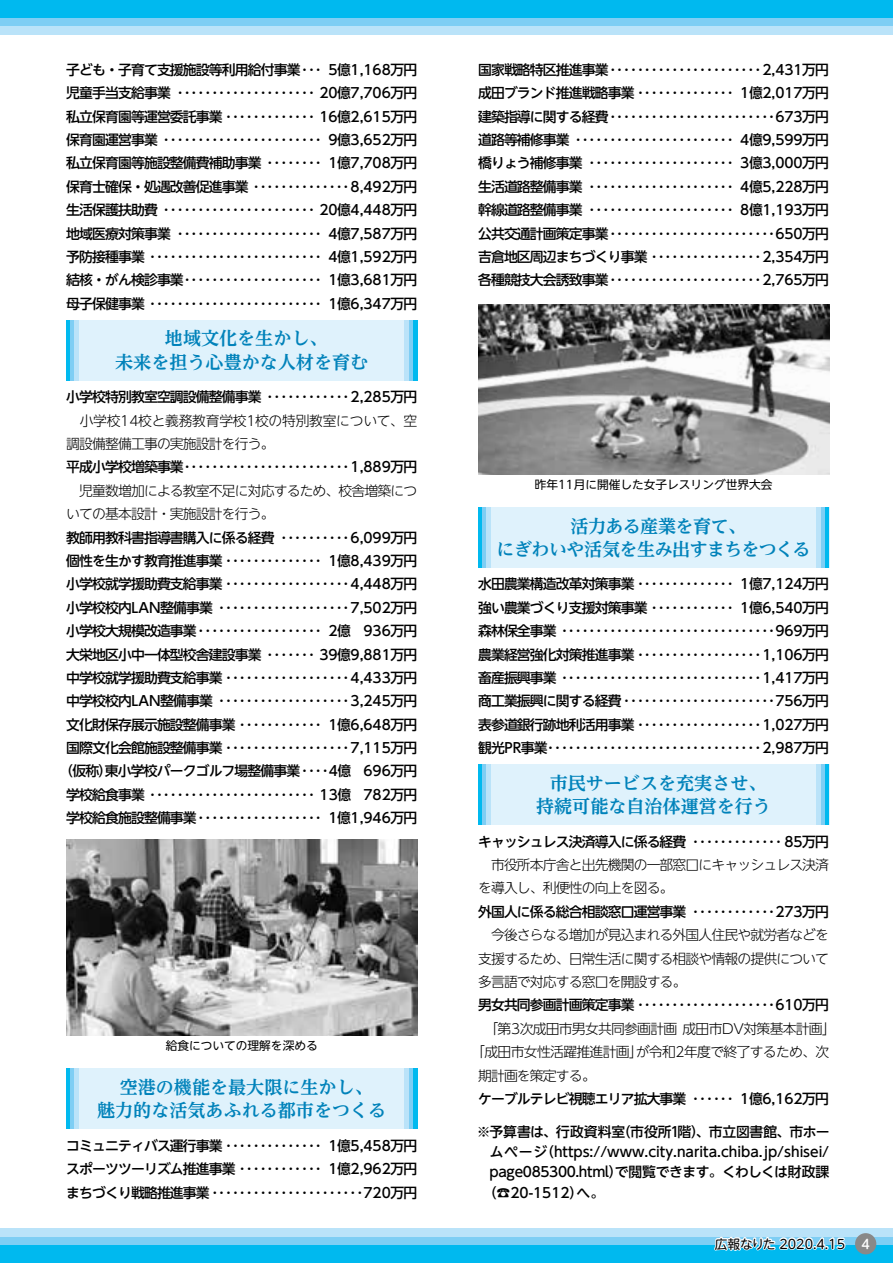
<style>
.page{position:relative;width:893px;height:1263px;background:#fff}
.page>*{position:absolute;margin:0;border:0;box-sizing:border-box;transform-origin:0 0}
.t1{font:700 18px/23.4px "UD Reimin Pr 6";color:#0082ba;text-align:center}
.t2{font:700 18px/23.4px "UD Reimin Pr 6";letter-spacing:-.03em;color:#0082ba;text-align:center}
.t3{font:500 13.8px/23.4px "UD Shin Go NT Pro";letter-spacing:-.06em;color:#000}
.t4{font:300 13.8px/23.4px "UD Shin Go NT Pro";letter-spacing:-.06em;color:#000}
.t5{font:500 13.8px/23.4px "UD Shin Go NT Pro";letter-spacing:-.03em;color:#000}
.t6{font:500 13.8px/20.2px "UD Shin Go NT Pro";color:#000}
.t7{font:300 13.8px/23.4px "UD Shin Go NT Pro";letter-spacing:-.02em;color:#000}
.t8{font:500 13.8px/20.2px "UD Shin Go NT Pro";letter-spacing:-.02em;color:#000}
.t9{font:500 13.8px "UD Shin Go NT Pro";letter-spacing:-.005em;color:#000}
.t10{font:12.75px "UD Shin M Go Pr 6";color:#000}
.t11{font:500 12.75px "UD Shin M Go Pr 6";color:#fff}
.t12{font:11.7px "UD Shin Go NT Pro";color:#000}
</style>
<div class="page">
<div style="left:0;top:0;width:893px;height:34px;background:#bae3f9"></div>
<div style="left:0;top:0;width:893px;height:26px;background:#7ecef4"></div>
<div style="left:0;top:0;width:893px;height:17px;background:#00b9ef"></div>
<div style="left:0;top:1229px;width:893px;height:34px;background:#bae3f9"></div>
<div style="left:0;top:1237px;width:893px;height:26px;background:#7ecef4"></div>
<div style="left:0;top:1246px;width:893px;height:17px;background:#00b9ef"></div>
<div style="left:66px;top:320px;width:351px;height:61px;background:#dff2fc"></div>
<hr style="left:66px;top:320px;width:4px;height:61px;background:#00b9ef">
<div style="left:70px;top:320px;width:5px;height:61px;background:#7ecef4"></div>
<hr style="left:75px;top:320px;width:4px;height:61px;background:#bae3f9">
<hr style="left:413px;top:320px;width:4px;height:61px;background:#00b9ef">
<hr style="left:409px;top:320px;width:4px;height:61px;background:#7ecef4">
<div style="left:404px;top:320px;width:5px;height:61px;background:#bae3f9"></div>
<div style="left:66px;top:1068px;width:351px;height:61px;background:#dff2fc"></div>
<hr style="left:66px;top:1068px;width:4px;height:61px;background:#00b9ef">
<div style="left:70px;top:1068px;width:5px;height:61px;background:#7ecef4"></div>
<hr style="left:75px;top:1068px;width:4px;height:61px;background:#bae3f9">
<hr style="left:413px;top:1068px;width:4px;height:61px;background:#00b9ef">
<hr style="left:409px;top:1068px;width:4px;height:61px;background:#7ecef4">
<div style="left:404px;top:1068px;width:5px;height:61px;background:#bae3f9"></div>
<div style="left:478px;top:507px;width:351px;height:61px;background:#dff2fc"></div>
<hr style="left:478px;top:507px;width:4px;height:61px;background:#00b9ef">
<div style="left:482px;top:507px;width:5px;height:61px;background:#7ecef4"></div>
<hr style="left:487px;top:507px;width:4px;height:61px;background:#bae3f9">
<hr style="left:825px;top:507px;width:4px;height:61px;background:#00b9ef">
<hr style="left:821px;top:507px;width:4px;height:61px;background:#7ecef4">
<div style="left:816px;top:507px;width:5px;height:61px;background:#bae3f9"></div>
<div style="left:478px;top:764px;width:351px;height:61px;background:#dff2fc"></div>
<hr style="left:478px;top:764px;width:4px;height:61px;background:#00b9ef">
<div style="left:482px;top:764px;width:5px;height:61px;background:#7ecef4"></div>
<hr style="left:487px;top:764px;width:4px;height:61px;background:#bae3f9">
<hr style="left:825px;top:764px;width:4px;height:61px;background:#00b9ef">
<hr style="left:821px;top:764px;width:4px;height:61px;background:#7ecef4">
<div style="left:816px;top:764px;width:5px;height:61px;background:#bae3f9"></div>
<img style="left:66px;top:839px;width:351px;height:197px">
<img style="left:478px;top:304px;width:351px;height:171px">
<svg style="left:713px;top:1228px;width:133px;height:23px"></svg>
<div style="left:855px;top:1233px;width:21px;height:21px;background:#898989;border-radius:50%"></div>
<p class="t3" style="left:66px;top:58px;width:257px">子ども・子育て支援施設等利用給付事業･･･</p>
<p class="t3" style="left:66px;top:81px;width:353px">児童手当支給事業････････････････････ 20億7,706万円</p>
<p class="t3" style="left:66px;top:104px;width:353px">私立保育園等運営委託事業･････････････ 16億2,615万円</p>
<p class="t5" style="left:328px;top:128px;width:90px">9億3,652万円</p>
<p class="t5" style="left:328px;top:58px;width:90px">5億1,168万円</p>
<p class="t3" style="left:66px;top:128px;width:257px">保育園運営事業･･･････････････････････</p>
<p class="t3" style="left:66px;top:151px;width:257px">私立保育園等施設整備費補助事業････････</p>
<p class="t3" style="left:66px;top:174px;width:352px">保育士確保・処遇改善促進事業･･････････････8,492万円</p>
<p class="t3" style="left:66px;top:198px;width:353px">生活保護扶助費･･････････････････････ 20億4,448万円</p>
<p class="t5" style="left:328px;top:221px;width:90px">4億7,587万円</p>
<p class="t5" style="left:328px;top:151px;width:90px">1億7,708万円</p>
<p class="t3" style="left:66px;top:221px;width:257px">地域医療対策事業･････････････････････</p>
<p class="t3" style="left:66px;top:245px;width:257px">予防接種事業･････････････････････････</p>
<p class="t3" style="left:66px;top:268px;width:257px">結核・がん検診事業････････････････････</p>
<p class="t5" style="left:328px;top:245px;width:90px">4億1,592万円</p>
<p class="t5" style="left:328px;top:268px;width:90px">1億3,681万円</p>
<p class="t5" style="left:328px;top:291px;width:90px">1億6,347万円</p>
<p class="t3" style="left:66px;top:291px;width:257px">母子保健事業･････････････････････････</p>
<h1 class="t1" style="left:115px;top:327px;width:254px">地域文化を生かし、<br>未来を担う心豊かな人材を育む</h1>
<p class="t3" style="left:66px;top:385px;width:352px">小学校特別教室空調設備整備事業････････････2,285万円</p>
<p class="t7" style="left:66px;top:408px;width:352px">　小学校14校と義務教育学校1校の特別教室について、空調設備整備工事の実施設計を行う。</p>
<p class="t3" style="left:66px;top:455px;width:352px">平成小学校増築事業････････････････････････1,889万円</p>
<p class="t4" style="left:66px;top:478px;width:353px">　児童数増加による教室不足に対応するため、校舎増築についての基本設計・実施設計を行う。</p>
<p class="t3" style="left:66px;top:525px;width:353px;text-align:right">教師用教科書指導書購入に係る経費･･････････6,099万円<br>1億8,439万円</p>
<p class="t3" style="left:66px;top:549px;width:257px">個性を生かす教育推進事業･･････････････</p>
<p class="t3" style="left:66px;top:572px;width:352px">小学校就学援助費支給事業･･････････････････4,448万円</p>
<p class="t3" style="left:66px;top:595px;width:352px">小学校校内LAN整備事業･･･････････････････7,502万円</p>
<p class="t3" style="left:363px;top:619px;width:55px">936万円</p>
<p class="t3" style="left:66px;top:619px;width:257px">小学校大規模改造事業･･････････････････</p>
<p class="t3" style="left:66px;top:642px;width:353px">大栄地区小中一体型校舎建設事業･･･････ 39億9,881万円</p>
<p class="t3" style="left:66px;top:666px;width:352px">中学校就学援助費支給事業･･････････････････4,433万円</p>
<p class="t3" style="left:66px;top:689px;width:352px">中学校校内LAN整備事業･･･････････････････3,245万円</p>
<p class="t5" style="left:328px;top:712px;width:90px">1億6,648万円</p>
<p class="t3" style="left:328px;top:619px;width:24px">2億</p>
<p class="t3" style="left:66px;top:712px;width:257px">文化財保存展示施設整備事業････････････</p>
<p class="t3" style="left:66px;top:736px;width:352px">国際文化会館施設整備事業･･････････････････7,115万円</p>
<p class="t3" style="left:363px;top:759px;width:55px">696万円</p>
<p class="t3" style="left:59px;top:759px;width:293px">（仮称東小学校パークゴルフ場整備事業････4億</p>
<p class="t3" style="left:99px;top:759px;width:15px">）</p>
<p class="t5" style="left:328px;top:782px;width:90px;text-indent:-262px">学校給食事業････････････････････････ 13億<br>1億1,946万円</p>
<p class="t3" style="left:363px;top:782px;width:55px">782万円</p>
<p class="t3" style="left:66px;top:806px;width:257px">学校給食施設整備事業･･････････････････</p>
<p class="t12" style="left:166px;top:1036px;width:154px">給食についての理解を深める</p>
<h1 class="t1" style="left:97px;top:1075px;width:291px">空港の機能を最大限に生かし、<br>魅力的な活気あふれる都市をつくる</h1>
<p class="t5" style="left:328px;top:1133px;width:90px">1億5,458万円</p>
<p class="t3" style="left:66px;top:1133px;width:257px">コミュニティバス運行事業･･････････････</p>
<p class="t3" style="left:66px;top:1157px;width:352px">スポーツツーリズム推進事業････････････<br>まちづくり戦略推進事業･･････････････････････720万円</p>
<p class="t5" style="left:328px;top:1157px;width:90px">1億2,962万円</p>
<p class="t3" style="left:478px;top:58px;width:353px;text-align:right">国家戦略特区推進事業･･････････････････････2,431万円<br>1億2,017万円</p>
<p class="t3" style="left:478px;top:81px;width:257px">成田ブランド推進戦略事業･･････････････</p>
<p class="t3" style="left:478px;top:104px;width:352px">建築指導に関する経費････････････････････････673万円</p>
<p class="t5" style="left:740px;top:128px;width:90px">4億9,599万円</p>
<p class="t3" style="left:478px;top:128px;width:257px">道路等補修事業･･･････････････････････</p>
<p class="t3" style="left:478px;top:151px;width:257px">橋りょう補修事業･････････････････････</p>
<p class="t3" style="left:478px;top:174px;width:257px">生活道路整備事業･････････････････････</p>
<p class="t5" style="left:740px;top:151px;width:90px">3億3,000万円</p>
<p class="t5" style="left:740px;top:174px;width:90px">4億5,228万円</p>
<p class="t3" style="left:478px;top:198px;width:352px">幹線道路整備事業･････････････････････<br>公共交通計画策定事業････････････････････････650万円吉倉地区周辺まちづくり事業････････････････2,354万円各種競技大会誘致事業･･････････････････････2,765万円</p>
<p class="t5" style="left:740px;top:198px;width:90px">8億1,193万円</p>
<p class="t12" style="left:535px;top:475px;width:239px">昨年11月に開催した女子レスリング世界大会</p>
<h1 class="t2" style="left:497px;top:514px;width:315px">活力ある産業を育て、<br>にぎわいや活気を生み出すまちをつくる</h1>
<p class="t5" style="left:740px;top:572px;width:90px">1億7,124万円</p>
<p class="t3" style="left:478px;top:572px;width:257px">水田農業構造改革対策事業･･････････････</p>
<p class="t3" style="left:478px;top:595px;width:352px">強い農業づくり支援対策事業････････････<br>森林保全事業･･･････････････････････････････969万円農業経営強化対策推進事業･･････････････････1,106万円畜産振興事業･････････････････････････････1,417万円商工業振興に関する経費･･････････････････････756万円表参道銀行跡地利活用事業･･････････････････1,027万円観光PR事業･･･････････････････････････････2,987万円</p>
<h1 class="t1" style="left:536px;top:771px;width:236px">市民サービスを充実させ、持続可能な自治体運営を行う</h1>
<p class="t3" style="left:478px;top:829px;width:352px">キャッシュレス決済導入に係る経費･････････････ 85万円</p>
<p class="t4" style="left:478px;top:853px;width:353px">　市役所本庁舎と出先機関の一部窓口にキャッシュレス決済を導入し、利便性の向上を図る。</p>
<p class="t3" style="left:478px;top:899px;width:352px">外国人に係る総合相談窓口運営事業････････････273万円</p>
<p class="t4" style="left:478px;top:923px;width:353px;text-align:justify">　今後さらなる増加が見込まれる外国人住民や就労者などを支援するため、日常生活に関する相談や情報の提供について多言語で対応する窓口を開設する。</p>
<p class="t3" style="left:478px;top:993px;width:352px">男女共同参画計画策定事業････････････････････610万円</p>
<p class="t4" style="left:471px;top:1016px;width:366px;text-align:center">　「第3次成田市男女共同参画計画成田市DV対策基本計画「「成田市女性活躍推進計画が令和2年度で終了するため、次</p>
<p class="t5" style="left:740px;top:595px;width:90px">1億6,540万円</p>
<p class="t4" style="left:629px;top:1040px;width:15px">」</p>
<p class="t4" style="left:478px;top:1063px;width:119px">期計画を策定する。</p>
<p class="t3" style="left:478px;top:1086px;width:257px">ケーブルテレビ視聴エリア拡大事業･･････</p>
<p class="t5" style="left:740px;top:1086px;width:90px">1億6,162万円</p>
<p class="t9" style="left:617px;top:1120px;width:215px">（市役所階1 ）、市立図書館、市ホー</p>
<p class="t6" style="left:540px;top:1121px;width:290px;text-indent:-63px">※予算書は、行政資料室（https://www.city.narita.chiba.jp/shisei/</p>
<p class="t8" style="left:489px;top:1141px;width:341px">ムページ<br>page085300.html で閲覧できます。くわしくは財政課</p>
<p class="t3" style="left:609px;top:1160px;width:15px">）</p>
<p class="t3" style="left:483px;top:1180px;width:123px">（☎20-1512 へ）。</p>
<p class="t10" style="left:715px;top:1233px;width:132px">広報なりた 2020.4.15</p>
<p class="t11" style="left:861px;top:1233px;width:10px">4</p>
</div>
